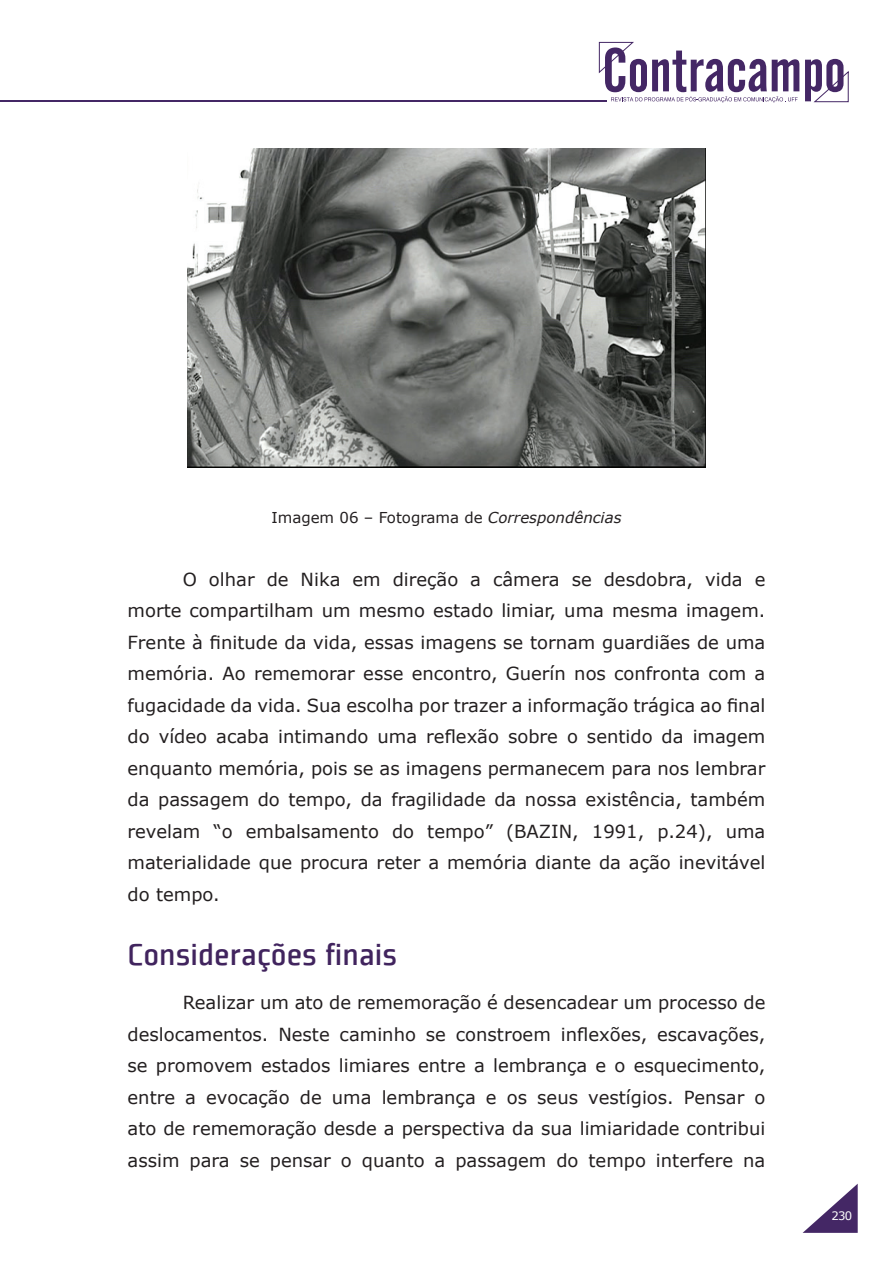
<style>
.page{position:relative;width:893px;height:1263px;background:#fff}
.page>*{position:absolute;margin:0;border:0;box-sizing:border-box;transform-origin:0 0}
.t1{font:500 33px "Plexes W01";color:#41245e}
.t2{font:18px/31.5px "Verdana";color:#231f20;text-align:justify}
.t3{font:15px "Verdana";color:#231f20}
.t4{font:11.7px "Verdana";color:#fff}
.s1{font-style:italic}
</style>
<div class="page">
<svg style="left:599px;top:42px;width:250px;height:61px"></svg>
<hr style="left:0;top:100px;width:607px;height:1px;background:#442765">
<svg style="left:803px;top:1184px;width:55px;height:49px"></svg>
<img style="left:187px;top:149px;width:519px;height:319px">
<p class="t3" style="left:271px;top:507px;width:352px">Imagem 06 – Fotograma de <span class="s1">Correspondências</span></p>
<p class="t2" style="left:128px;top:563px;width:639px;text-indent:55px">O olhar de Nika em direção a câmera se desdobra, vida e morte compartilham um mesmo estado limiar, uma mesma imagem.<br>Frente à finitude da vida, essas imagens se tornam guardiães de uma memória. Ao rememorar esse encontro, Guerín nos confronta com a fugacidade da vida. Sua escolha por trazer a informação trágica ao final do vídeo acaba intimando uma reflexão sobre o sentido da imagem enquanto memória, pois se as imagens permanecem para nos lembrar da passagem do tempo, da fragilidade da nossa existência, também revelam “o embalsamento do tempo” (BAZIN, 1991, p.24), uma materialidade que procura reter a memória diante da ação inevitável do tempo.</p>
<h1 class="t1" style="left:128px;top:936px;width:271px">Considerações finais</h1>
<p class="t2" style="left:128px;top:987px;width:639px;text-indent:55px">Realizar um ato de rememoração é desencadear um processo de deslocamentos. Neste caminho se constroem inflexões, escavações, se promovem estados limiares entre a lembrança e o esquecimento, entre a evocação de uma lembrança e os seus vestígios. Pensar o ato de rememoração desde a perspectiva da sua limiaridade contribui assim para se pensar o quanto a passagem do tempo interfere na</p>
<p class="t4" style="left:831px;top:1208px;width:22px">230</p>
</div>
